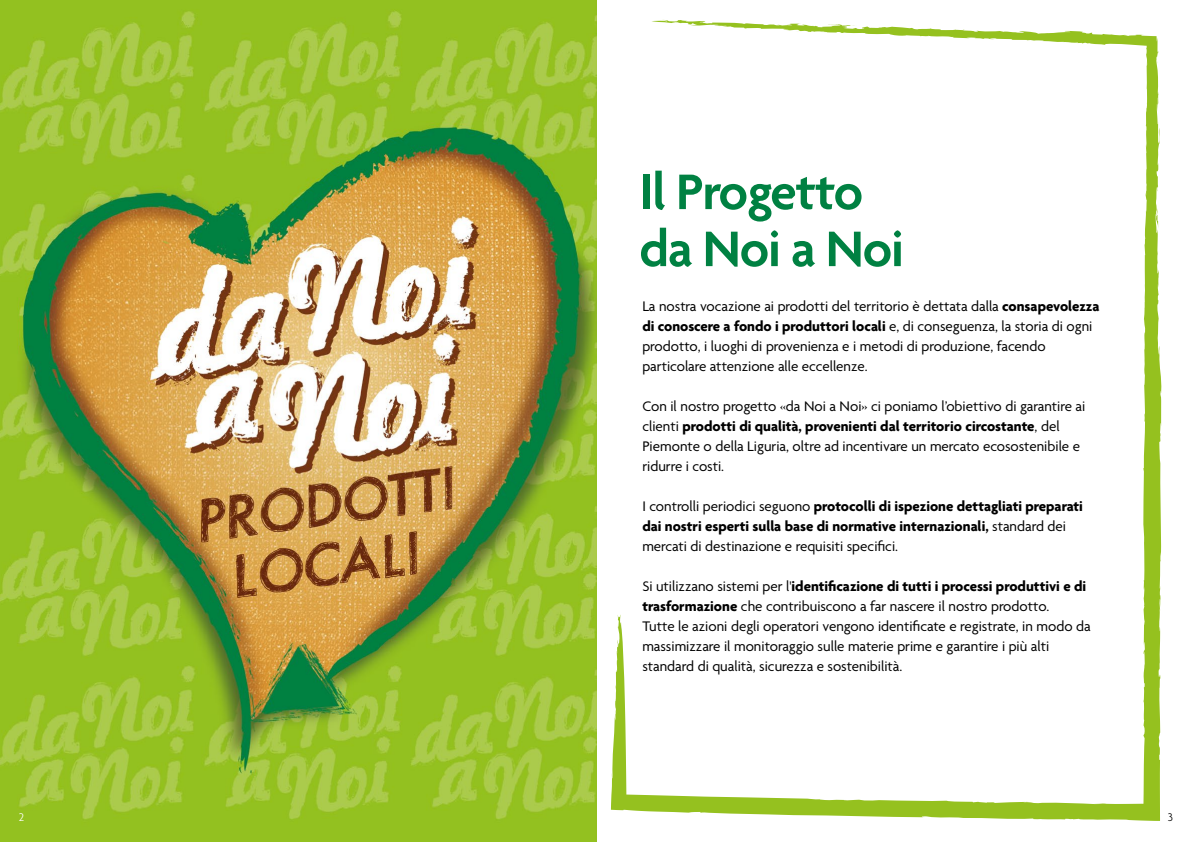
<style>
.page{position:relative;width:1191px;height:842px;background:#fff}
.page>*{position:absolute;margin:0;border:0;box-sizing:border-box;transform-origin:0 0}
.t1{font:600 54px/57px "Agenda";letter-spacing:-.02em;color:#008142}
.t2{font:15px/20px "Agenda";color:#000}
.t3{font:700 15px/20px "Agenda";color:#000}
.t4{font:300 12px "Agenda";color:#fff}
.t5{font:300 12px "Agenda";color:#000}
.s1{font-weight:700}
.s2{font-weight:400}
</style>
<div class="page">
<svg style="left:611px;top:20px;width:551px;height:801px"></svg>
<svg style="left:827px;top:24px;width:10px;height:2px"></svg>
<img style="left:0;top:0;width:596px;height:842px">
<h1 class="t1" style="left:639px;top:167px;width:266px">Il Progetto da Noi a Noi</h1>
<p class="t2" style="left:642px;top:297px;width:458px">La nostra vocazione ai prodotti del territorio è dettata dalla <span class="s1">consapevolezza di conoscere a fondo i produttori locali</span> e, di conseguenza, la storia di ogni prodotto, i luoghi di provenienza e i metodi di produzione, facendo particolare attenzione alle eccellenze.</p>
<p class="t2" style="left:642px;top:397px;width:444px">Con il nostro progetto «da Noi a Noi» ci poniamo l’obiettivo di garantire ai clienti <span class="s1">prodotti di qualità, provenienti dal territorio circostante</span>, del Piemonte o della Liguria, oltre ad incentivare un mercato ecosostenibile e ridurre i costi.</p>
<p class="t3" style="left:642px;top:497px;width:442px"><span class="s2">I controlli periodici seguono</span> protocolli di ispezione dettagliati preparati dai nostri esperti sulla base di normative internazionali, <span class="s2">standard dei mercati di destinazione e requisiti specifici.</span></p>
<p class="t2" style="left:642px;top:577px;width:450px">Si utilizzano sistemi per l'<span class="s1">identificazione di tutti i processi produttivi e di trasformazione</span> che contribuiscono a far nascere il nostro prodotto.<br>Tutte le azioni degli operatori vengono identificate e registrate, in modo da massimizzare il monitoraggio sulle materie prime e garantire i più alti standard di qualità, sicurezza e sostenibilità.</p>
<p class="t4" style="left:19px;top:810px;width:7px">2</p>
<p class="t5" style="left:1167px;top:810px;width:7px">3</p>
</div>
